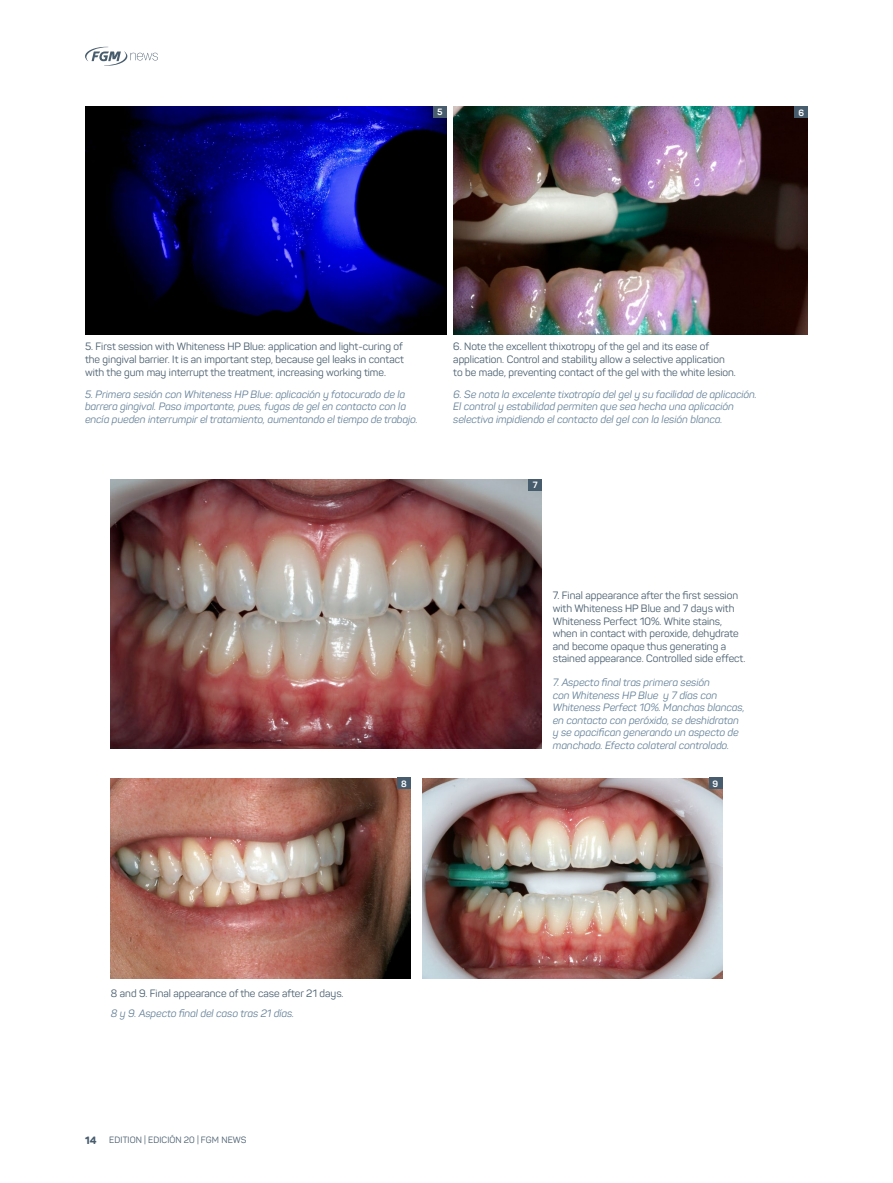
<style>
.page{position:relative;width:893px;height:1183px;background:#fff}
.page>*{position:absolute;margin:0;border:0;box-sizing:border-box;transform-origin:0 0}
.t1{font:10.5px/12.6px "Panton";color:#475c6d}
.t2{font:italic 10.5px/12.6px "Panton";color:#648098}
.t3{font:9px "Panton";letter-spacing:.01em;color:#475c6d}
.t4{font:700 9px "Panton";color:#fff}
.s1{font-style:normal}
.s2{font-weight:800;font-size:10.5px}
</style>
<div class="page">
<svg style="left:85px;top:47px;width:73px;height:19px"></svg>
<img style="left:453px;top:107px;width:355px;height:227px">
<img style="left:111px;top:479px;width:431px;height:269px">
<div style="left:795px;top:107px;width:13px;height:11px;background:#475c6d"></div>
<div style="left:528px;top:479px;width:14px;height:11px;background:#475c6d"></div>
<img style="left:85px;top:106px;width:361px;height:228px">
<div style="left:433px;top:106px;width:13px;height:11px;background:#475c6d"></div>
<img style="left:111px;top:778px;width:300px;height:199px">
<img style="left:422px;top:778px;width:300px;height:199px">
<div style="left:397px;top:777px;width:14px;height:11px;background:#475c6d"></div>
<div style="left:709px;top:777px;width:13px;height:11px;background:#475c6d"></div>
<p class="t4" style="left:437px;top:107px;width:7px">5</p>
<p class="t4" style="left:798px;top:107px;width:7px">6</p>
<p class="t1" style="left:85px;top:340px;width:320px;text-align:justify">5. First session with Whiteness HP Blue: application and light-curing of the gingival barrier. It is an important step, because gel leaks in contact with the gum may interrupt the treatment, increasing working time.</p>
<p class="t2" style="left:85px;top:388px;width:334px">5. Primera sesión con Whiteness HP Blue<span class="s1">:</span> aplicación y fotocurado de la barrera gingival. Paso importante, pues, fugas de gel en contacto con la encía pueden interrumpir el tratamiento, aumentando el tiempo de trabajo.</p>
<p class="t1" style="left:453px;top:340px;width:284px">6. Note the excellent thixotropy of the gel and its ease of application. Control and stability allow a selective application to be made, preventing contact of the gel with the white lesion.</p>
<p class="t2" style="left:453px;top:388px;width:305px">6. Se nota la excelente tixotropía del gel y su facilidad de aplicación.<br>El control y estabilidad permiten que sea hecha una aplicación selectiva impidiendo el contacto del gel con la lesión blanca.</p>
<p class="t4" style="left:533px;top:479px;width:6px">7</p>
<p class="t1" style="left:553px;top:589px;width:194px">7. Final appearance after the first session with Whiteness HP Blue and 7 days with Whiteness Perfect 10%. White stains, when in contact with peroxide, dehydrate and become opaque thus generating a stained appearance. Controlled side effect.</p>
<p class="t2" style="left:553px;top:675px;width:193px">7. Aspecto final tras primera sesión<br>con Whiteness HP Blue y 7 días con Whiteness Perfect 10%. Manchas blancas, en contacto con peróxido, se deshidratan y se opacifican generando un aspecto de manchado. Efecto colateral controlado.</p>
<p class="t4" style="left:401px;top:777px;width:7px">8</p>
<p class="t4" style="left:713px;top:777px;width:7px">9</p>
<p class="t1" style="left:111px;top:987px;width:234px">8 and 9. Final appearance of the case after 21 days.</p>
<p class="t2" style="left:111px;top:1006px;width:185px">8 y 9. Aspecto final del caso tras 21 días.</p>
<p class="t3" style="left:85px;top:1133px;width:163px"><span class="s2">14</span> EDITION | EDICIÓN 20 | FGM NEWS</p>
</div>
